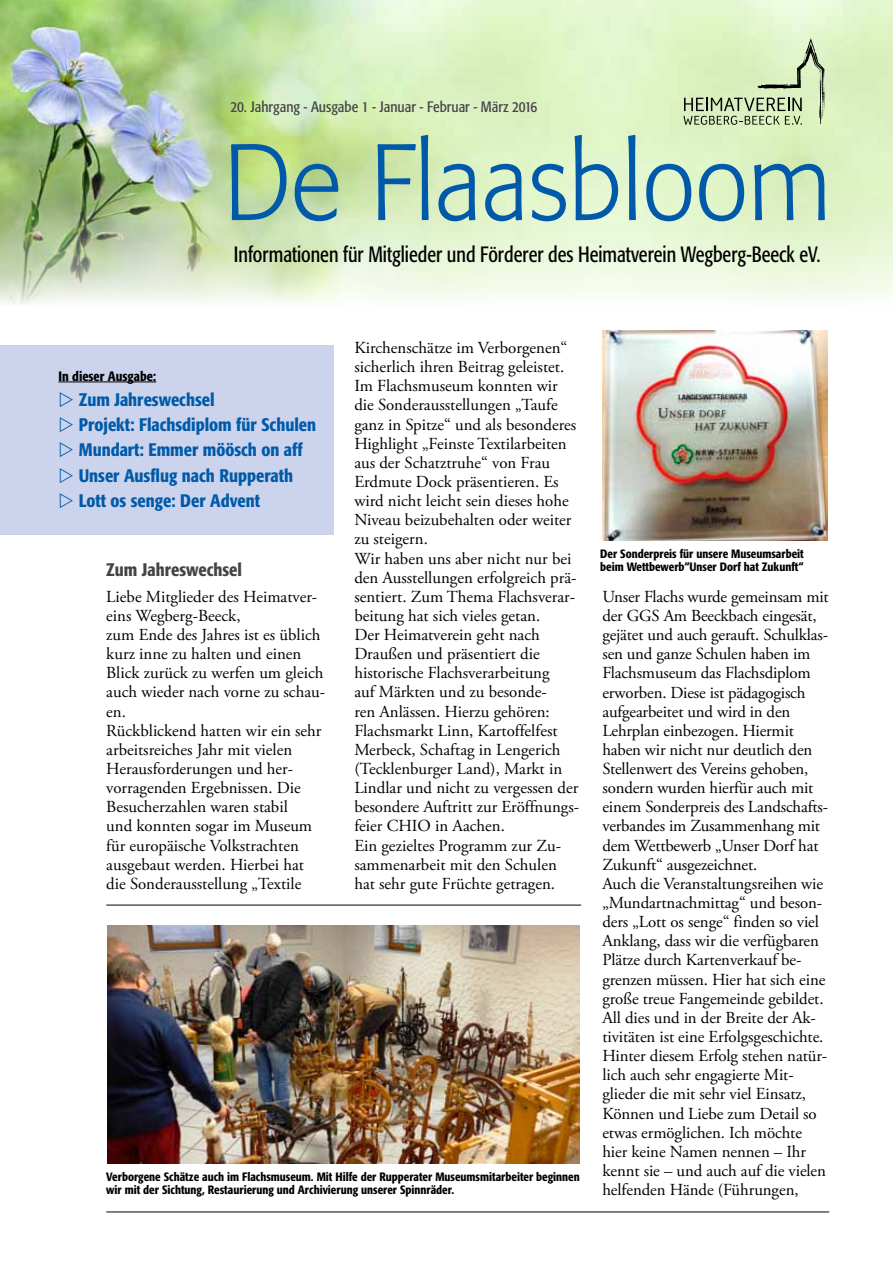
<style>
.page{position:relative;width:893px;height:1263px;background:#fff}
.page>*{position:absolute;margin:0;border:0;box-sizing:border-box;transform-origin:0 0}
.t1{font:300 107.25px "Formata";color:#005aa9;scale:.91 1}
.t2{font:condensed 21.9px "Formata";color:#000;scale:.91 1}
.t3{font:500 condensed 18px/25.2px "Formata";color:#005aa9}
.t4{font:500 condensed 18px "Formata";color:#454347}
.t5{font:16.8px/19.2px "Adobe Garamond Pro";color:#000}
.t6{font:condensed 15px "Formata";color:#454347}
.t7{font:500 condensed 13.5px "Formata";color:#000}
.t8{font:500 condensed 12px/13.5px "Formata";color:#000}
</style>
<div class="page">
<div style="left:0;top:345px;width:333px;height:189px;background:#cbd4ec"></div>
<img style="left:0;top:0;width:893px;height:305px">
<svg style="left:683px;top:38px;width:142px;height:87px;background:#c4d8ac"></svg>
<hr style="left:58px;top:382px;width:98px;height:1px;background:#000">
<hr style="left:106px;top:1211px;width:723px;height:1px;background:#000">
<img style="left:602px;top:330px;width:225px;height:211px">
<img style="left:108px;top:926px;width:472px;height:238px">
<hr style="left:106px;top:905px;width:475px;height:1px;background:#000">
<p class="t6" style="left:230px;top:98px;width:309px">20. Jahrgang - Ausgabe 1 - Januar - Februar - März 2016</p>
<h1 class="t1" style="left:224px;top:120px;width:669px">De Flaasbloom</h1>
<h2 class="t2" style="left:234px;top:241px;width:646px">Informationen für Mitglieder und Förderer des Heimatverein Wegberg-Beeck eV.</h2>
<p class="t7" style="left:58px;top:368px;width:99px">In dieser Ausgabe:</p>
<p class="t3" style="left:79px;top:387px;width:239px">Zum Jahreswechsel<br>Projekt: Flachsdiplom für Schulen<br>Mundart: Emmer möösch on aff<br>Unser Ausflug nach Rupperath<br>Lott os senge: Der Advent</p>
<p class="t4" style="left:106px;top:558px;width:137px">Zum Jahreswechsel</p>
<p class="t5" style="left:106px;top:587px;width:220px">Liebe Mitglieder des Heimatver&shy;eins Wegberg-Beeck,<br>zum Ende des Jahres ist es üblich kurz inne zu halten und einen<br>Blick zurück zu werfen um gleich auch wieder nach vorne zu schau&shy;en.<br>Rückblickend hatten wir ein sehr arbeitsreiches Jahr mit vielen<br>Herausforderungen und her&shy;vorragenden Ergebnissen. Die<br>Besucherzahlen waren stabil<br>und konnten sogar im Museum für europäische Volkstrachten ausgebaut werden. Hierbei hat die Sonderausstellung „Textile</p>
<p class="t5" style="left:354px;top:339px;width:226px">Kirchenschätze im Verborgenen“ sicherlich ihren Beitrag geleistet.<br>Im Flachsmuseum konnten wir die Sonderausstellungen „Taufe ganz in Spitze“ und als besonderes<br>Highlight „Feinste Textilarbeiten aus der Schatztruhe“ von Frau<br>Erdmute Dock präsentieren. Es wird nicht leicht sein dieses hohe<br>Niveau beizubehalten oder weiter zu steigern.<br>Wir haben uns aber nicht nur bei den Ausstellungen erfolgreich prä&shy;sentiert. Zum Thema Flachsverar&shy;beitung hat sich vieles getan.<br>Der Heimatverein geht nach<br>Draußen und präsentiert die historische Flachsverarbeitung<br>auf Märkten und zu besonde-<br>ren Anlässen. Hierzu gehören:<br>Flachsmarkt Linn, Kartoffelfest<br>Merbeck, Schaftag in Lengerich (Tecklenburger Land), Markt in<br>Lindlar und nicht zu vergessen der besondere Auftritt zur Eröffnungs&shy;feier CHIO in Aachen.<br>Ein gezieltes Programm zur Zu&shy;sammenarbeit mit den Schulen hat sehr gute Früchte getragen.</p>
<p class="t8" style="left:106px;top:1170px;width:475px">Verborgene Schätze auch im Flachsmuseum. Mit Hilfe der Rupperater Museumsmitarbeiter beginnen wir mit der Sichtung, Restaurierung und Archivierung unserer Spinnräder.</p>
<p class="t8" style="left:600px;top:547px;width:205px">Der Sonderpreis für unsere Museumsarbeit beim Wettbewerb“Unser Dorf hat Zukunft“</p>
<p class="t5" style="left:602px;top:587px;width:228px">Unser Flachs wurde gemeinsam mit der GGS Am Beeckbach eingesät, gejätet und auch gerauft. Schulklas&shy;sen und ganze Schulen haben im<br>Flachsmuseum das Flachsdiplom erworben. Diese ist pädagogisch aufgearbeitet und wird in den<br>Lehrplan einbezogen. Hiermit haben wir nicht nur deutlich den<br>Stellenwert des Vereins gehoben, sondern wurden hierfür auch mit einem Sonderpreis des Landschafts&shy;verbandes im Zusammenhang mit dem Wettbewerb „Unser Dorf hat<br>Zukunft“ ausgezeichnet.<br>Auch die Veranstaltungsreihen wie „Mundartnachmittag“ und beson&shy;ders „Lott os senge“ finden so viel<br>Anklang, dass wir die verfügbaren<br>Plätze durch Kartenverkauf be&shy;grenzen müssen. Hier hat sich eine große treue Fangemeinde gebildet.<br>All dies und in der Breite der Ak&shy;tivitäten ist eine Erfolgsgeschichte.<br>Hinter diesem Erfolg stehen natür&shy;lich auch sehr engagierte Mit&shy;glieder die mit sehr viel Einsatz,<br>Können und Liebe zum Detail so etwas ermöglichen. Ich möchte hier keine Namen nennen – Ihr kennt sie – und auch auf die vielen helfenden Hände (Führungen,</p>
</div>
